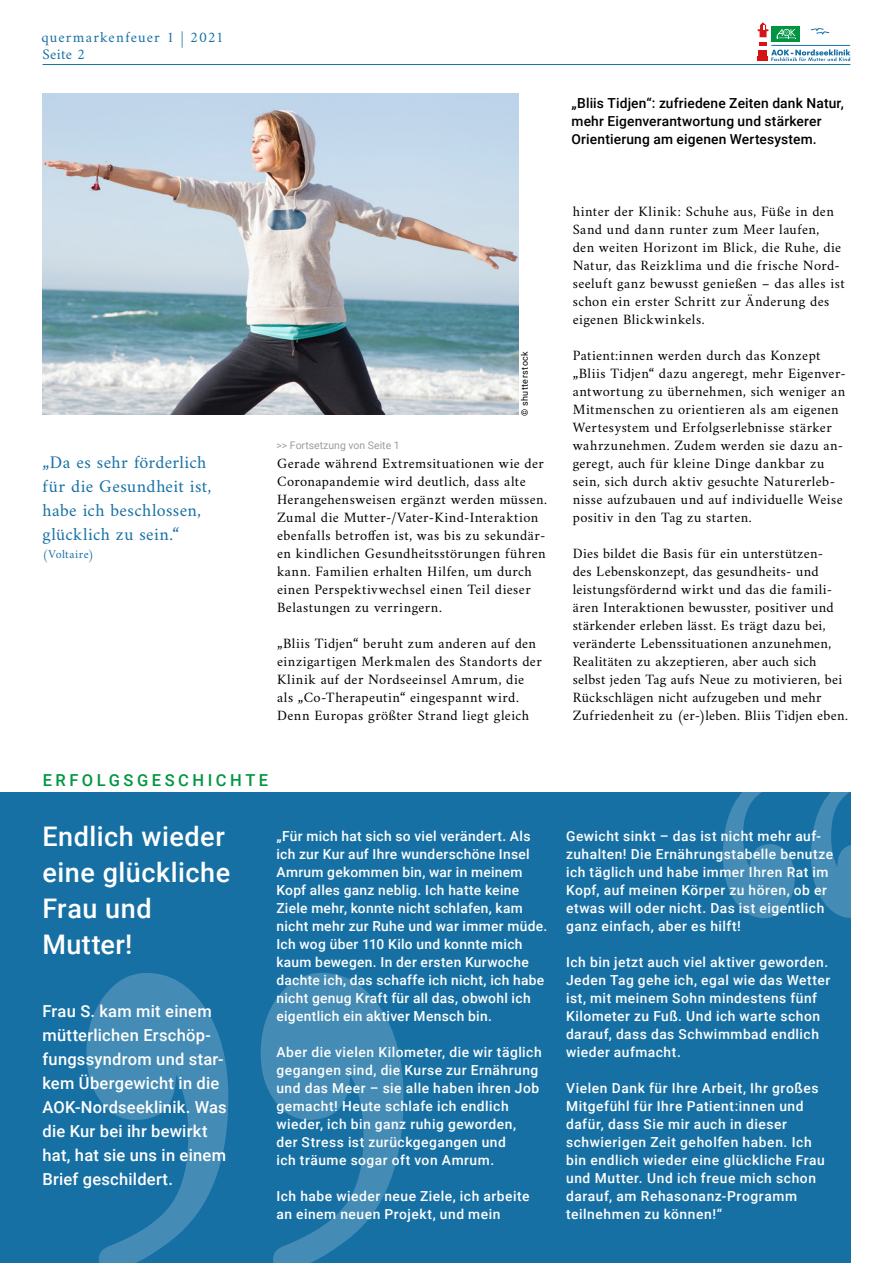
<style>
.page{position:relative;width:893px;height:1263px;background:#fff}
.page>*{position:absolute;margin:0;border:0;box-sizing:border-box;transform-origin:0 0}
.t1{font:500 27px/36px "Roboto";letter-spacing:.02em;color:#fff}
.t2{font:18px/24px "Amiri";letter-spacing:.02em;color:#1770a4}
.t3{font:500 16.5px/24px "Roboto";letter-spacing:.015em;color:#fff}
.t4{font:500 16.5px "Roboto";letter-spacing:.21em;color:#009641}
.t5{font:15px/16.4px "Amiri";letter-spacing:.07em;color:#1770a4}
.t6{font:14.4px/18px "Amiri";letter-spacing:.025em;color:#000}
.t7{font:500 13.8px/18px "Roboto";letter-spacing:.035em;color:#fff}
.t8{font:500 13.8px/18px "Roboto";letter-spacing:.01em;color:#000}
.t9{font:12px "Amiri";letter-spacing:.03em;color:#1770a4}
.t10{font:10.5px "Roboto";color:#9d9d9c}
.t11{font:9px "Roboto";letter-spacing:.05em;color:#000}
</style>
<div class="page">
<div style="left:0;top:793px;width:850px;height:470px;background:#1770a4"></div>
<img style="left:43px;top:94px;width:476px;height:320px">
<hr style="left:43px;top:64px;width:807px;height:1px;background:#1770a4">
<svg style="left:758px;top:22px;width:92px;height:39px"></svg>
<svg style="left:723px;top:792px;width:128px;height:126px"></svg>
<svg style="left:86px;top:973px;width:318px;height:290px"></svg>
<p class="t5" style="left:41px;top:29px;width:184px">quermarkenfeuer 1 | 2021<br>Seite 2</p>
<p class="t8" style="left:571px;top:94px;width:274px">„Bliis Tidjen“: zufriedene Zeiten dank Natur, mehr Eigenverantwortung und stärkerer<br>Orientierung am eigenen Wertesystem.</p>
<p class="t2" style="left:43px;top:450px;width:170px">„Da es sehr förderlich für die Gesundheit ist, habe ich beschlossen, glücklich zu sein.“</p>
<p class="t9" style="left:43px;top:547px;width:53px">(Voltaire)</p>
<p class="t10" style="left:276px;top:438px;width:125px">&gt;&gt; Fortsetzung von Seite 1</p>
<p class="t11" style="left:518px;top:416px;width:66px;rotate:-90deg">© shutterstock</p>
<p class="t6" style="left:277px;top:454px;width:272px">Gerade während Extremsituationen wie der Coronapandemie wird deutlich, dass alte Herangehensweisen ergänzt werden müssen.<br>Zumal die Mutter-/Vater-Kind-Interaktion ebenfalls betroffen ist, was bis zu sekundär&shy;en kindlichen Gesundheitsstörungen führen kann. Familien erhalten Hilfen, um durch einen Perspektivwechsel einen Teil dieser Belastungen zu verringern.</p>
<p class="t6" style="left:277px;top:634px;width:266px">„Bliis Tidjen“ beruht zum anderen auf den einzigartigen Merkmalen des Standorts der Klinik auf der Nordseeinsel Amrum, die als „Co-Therapeutin“ eingespannt wird.<br>Denn Europas größter Strand liegt gleich</p>
<p class="t4" style="left:43px;top:769px;width:227px">ERFOLGSGESCHICHTE</p>
<h1 class="t1" style="left:43px;top:817px;width:189px">Endlich wieder eine glückliche<br>Frau und<br>Mutter!</h1>
<p class="t3" style="left:43px;top:998px;width:186px">Frau S. kam mit einem mütterlichen Erschöp&shy;fungssyndrom und star&shy;kem Übergewicht in die<br>AOK-Nordseeklinik. Was die Kur bei ihr bewirkt hat, hat sie uns in einem<br>Brief geschildert.</p>
<p class="t7" style="left:276px;top:826px;width:272px">„Für mich hat sich so viel verändert. Als ich zur Kur auf Ihre wunderschöne Insel Amrum gekommen bin, war in meinem Kopf alles ganz neblig. Ich hatte keine Ziele mehr, konnte nicht schlafen, kam nicht mehr zur Ruhe und war immer müde.<br>Ich wog über 110 Kilo und konnte mich kaum bewegen. In der ersten Kurwoche dachte ich, das schaffe ich nicht, ich habe nicht genug Kraft für all das, obwohl ich eigentlich ein aktiver Mensch bin.</p>
<p class="t7" style="left:276px;top:1042px;width:267px">Aber die vielen Kilometer, die wir täglich gegangen sind, die Kurse zur Ernährung und das Meer – sie alle haben ihren Job gemacht! Heute schlafe ich endlich wieder, ich bin ganz ruhig geworden,<br>der Stress ist zurückgegangen und<br>ich träume sogar oft von Amrum.</p>
<p class="t7" style="left:276px;top:1186px;width:255px">Ich habe wieder neue Ziele, ich arbeite an einem neuen Projekt, und mein</p>
<p class="t6" style="left:573px;top:202px;width:273px">hinter der Klinik: Schuhe aus, Füße in den Sand und dann runter zum Meer laufen,<br>den weiten Horizont im Blick, die Ruhe, die Natur, das Reizklima und die frische Nord&shy;seeluft ganz bewusst genießen – das alles ist schon ein erster Schritt zur Änderung des eigenen Blickwinkels.</p>
<p class="t6" style="left:573px;top:346px;width:275px">Patient:innen werden durch das Konzept „Bliis Tidjen“ dazu angeregt, mehr Eigenver&shy;antwortung zu übernehmen, sich weniger an Mitmenschen zu orientieren als am eigenen Wertesystem und Erfolgserlebnisse stärker wahrzunehmen. Zudem werden sie dazu an&shy;geregt, auch für kleine Dinge dankbar zu sein, sich durch aktiv gesuchte Naturerleb&shy;nisse aufzubauen und auf individuelle Weise positiv in den Tag zu starten.</p>
<p class="t6" style="left:573px;top:544px;width:277px">Dies bildet die Basis für ein unterstützen-<br>des Lebenskonzept, das gesundheits- und leistungsfördernd wirkt und das die famili&shy;ären Interaktionen bewusster, positiver und stärkender erleben lässt. Es trägt dazu bei, veränderte Lebenssituationen anzunehmen, Realitäten zu akzeptieren, aber auch sich selbst jeden Tag aufs Neue zu motivieren, bei Rückschlägen nicht aufzugeben und mehr Zufriedenheit zu (er-)leben. Bliis Tidjen eben.</p>
<p class="t7" style="left:566px;top:826px;width:269px">Gewicht sinkt – das ist nicht mehr auf&shy;zuhalten! Die Ernährungstabelle benutze ich täglich und habe immer Ihren Rat im Kopf, auf meinen Körper zu hören, ob er etwas will oder nicht. Das ist eigentlich ganz einfach, aber es hilft!</p>
<p class="t7" style="left:566px;top:952px;width:266px">Ich bin jetzt auch viel aktiver geworden.<br>Jeden Tag gehe ich, egal wie das Wetter ist, mit meinem Sohn mindestens fünf Kilometer zu Fuß. Und ich warte schon darauf, dass das Schwimmbad endlich wieder aufmacht.</p>
<p class="t7" style="left:566px;top:1078px;width:260px">Vielen Dank für Ihre Arbeit, Ihr großes Mitgefühl für Ihre Patient:innen und dafür, dass Sie mir auch in dieser schwierigen Zeit geholfen haben. Ich bin endlich wieder eine glückliche Frau und Mutter. Und ich freue mich schon darauf, am Rehasonanz-Programm teilnehmen zu können!“</p>
</div>
